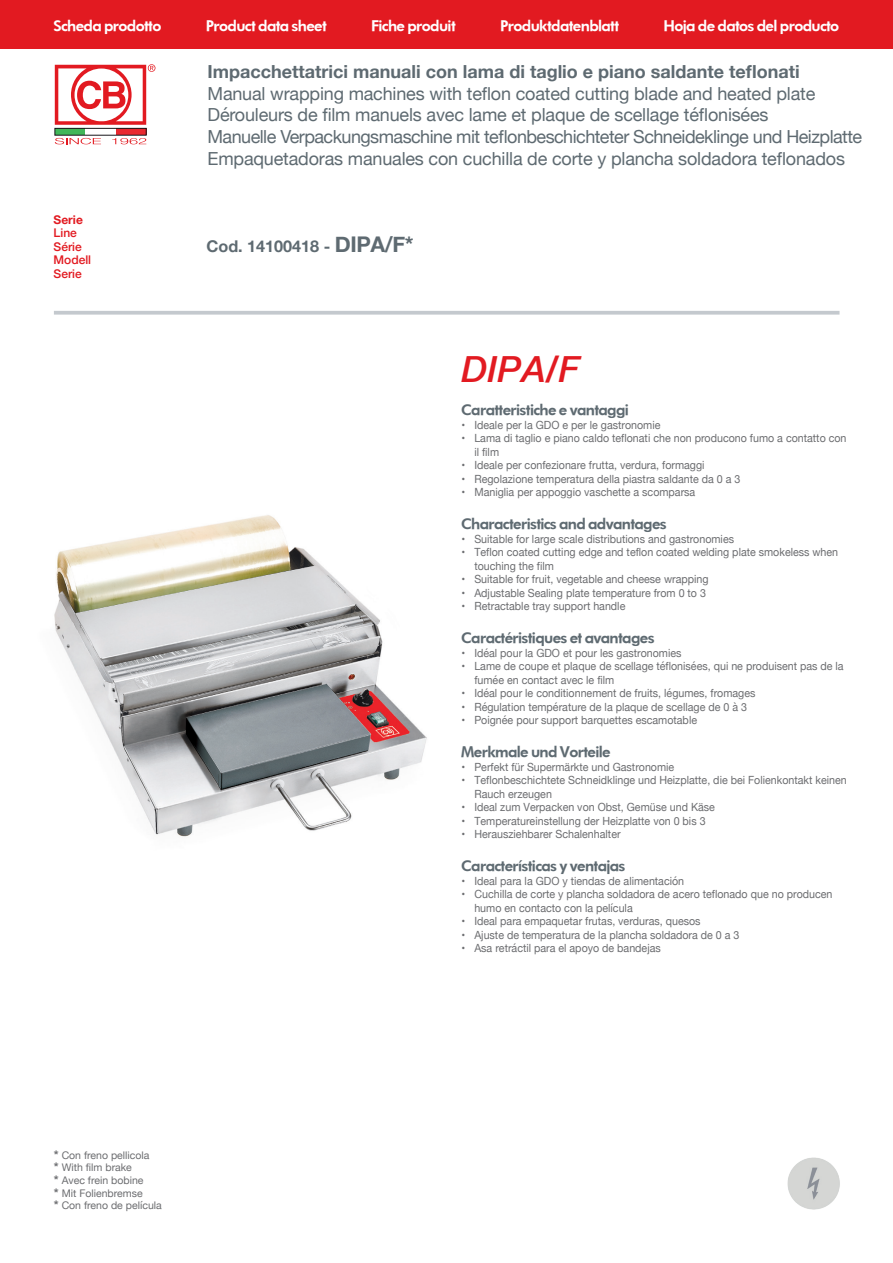
<style>
.page{position:relative;width:893px;height:1263px;background:#fff}
.page>*{position:absolute;margin:0;border:0;box-sizing:border-box;transform-origin:0 0}
.Normale{font:italic 500 36px "Helvetica Neue";color:#e21a21}
.t1{font:18px "Helvetica Neue";letter-spacing:-.01em;color:#5e6a71}
.t2{font:18px "Helvetica Neue";letter-spacing:-.03em;color:#5e6a71}
.t3{font:700 18px "Helvetica Neue";color:#5e6a71}
.Normale-2{font:700 16.2px "Helvetica Neue";color:#5e6a71}
.Normale-3{font:800 15px "Volkswagen";color:#5e6a71}
.Normale-4{font:800 15px "Volkswagen";color:#fff}
.t4{font:500 12px "Helvetica Neue";color:#e21a21}
.t5{font:700 12px "Helvetica Neue";color:#e21a21}
.t6{font:11.25px/13.5px "Helvetica Neue";color:#6c6d70;scale:.95 1}
.Normale-5{font:10.5px "Helvetica Neue";color:#6c6d70}
.s1{font-size:21.6px}
.s2{font-weight:700;font-size:12px}
</style>
<div class="page">
<div style="left:0;top:0;width:893px;height:49px;background:#e21a21"></div>
<img style="left:787px;top:1157px;width:53px;height:53px">
<svg style="left:54px;top:311px;width:785px;height:4px;background:#c9ced2"></svg>
<div style="left:55px;top:128px;width:30px;height:7px;background:#41b759"></div>
<div style="left:116px;top:128px;width:30px;height:7px;background:#e9282f"></div>
<div style="left:55px;top:128px;width:91px;height:7px;border:1px solid #18151a"></div>
<svg style="left:55px;top:138px;width:46px;height:6px"></svg>
<svg style="left:112px;top:138px;width:34px;height:6px"></svg>
<svg style="left:55px;top:64px;width:100px;height:61px"></svg>
<img style="left:54px;top:515px;width:373px;height:322px">
<p class="Normale-4" style="left:54px;top:16px;width:109px">Scheda prodotto</p>
<p class="Normale-4" style="left:206px;top:16px;width:122px">Product data sheet</p>
<p class="Normale-4" style="left:372px;top:16px;width:85px">Fiche produit</p>
<p class="Normale-4" style="left:500px;top:16px;width:120px">Produktdatenblatt</p>
<p class="Normale-4" style="left:664px;top:16px;width:177px">Hoja de datos del producto</p>
<p class="t5" style="left:54px;top:210px;width:31px">Serie</p>
<p class="t4" style="left:54px;top:223px;width:25px">Line</p>
<p class="t4" style="left:54px;top:237px;width:30px">Série</p>
<p class="t4" style="left:54px;top:250px;width:39px">Modell</p>
<p class="t4" style="left:54px;top:264px;width:30px">Serie</p>
<p class="t3" style="left:207px;top:58px;width:594px">Impacchettatrici manuali con lama di taglio e piano saldante teflonati</p>
<p class="t1" style="left:207px;top:80px;width:609px">Manual wrapping machines with teflon coated cutting blade and heated plate</p>
<p class="t1" style="left:207px;top:102px;width:563px">Dérouleurs de film manuels avec lame et plaque de scellage téflonisées</p>
<p class="t2" style="left:207px;top:124px;width:656px">Manuelle Verpackungsmaschine mit teflonbeschichteter Schneideklinge und Heizplatte</p>
<p class="t1" style="left:207px;top:145px;width:639px">Empaquetadoras manuales con cuchilla de corte y plancha soldadora teflonados</p>
<p class="Normale-2" style="left:206px;top:234px;width:209px">Cod. 14100418 - <span class="s1">DIPA/F*</span></p>
<p class="Normale" style="left:462px;top:338px;width:120px">DIPA/F</p>
<p class="Normale-3" style="left:462px;top:401px;width:168px">Caratteristiche e vantaggi</p>
<p class="t6" style="left:462px;top:418px;width:211px">• Ideale per la GDO e per le gastronomie</p>
<p class="t6" style="left:474px;top:432px;width:393px;text-indent:-13px">• Lama di taglio e piano caldo teflonati che non producono fumo a contatto con il film</p>
<p class="t6" style="left:462px;top:459px;width:257px">• Ideale per confezionare frutta, verdura, formaggi</p>
<p class="t6" style="left:462px;top:472px;width:295px">• Regolazione temperatura della piastra saldante da 0 a 3</p>
<p class="t6" style="left:462px;top:486px;width:247px">• Maniglia per appoggio vaschette a scomparsa</p>
<p class="Normale-3" style="left:462px;top:515px;width:206px">Characteristics and advantages</p>
<p class="t6" style="left:462px;top:532px;width:288px">• Suitable for large scale distributions and gastronomies</p>
<p class="t6" style="left:474px;top:546px;width:384px;text-indent:-13px">• Teflon coated cutting edge and teflon coated welding plate smokeless when touching the film</p>
<p class="t6" style="left:462px;top:573px;width:261px">• Suitable for fruit, vegetable and cheese wrapping</p>
<p class="t6" style="left:462px;top:586px;width:259px">• Adjustable Sealing plate temperature from 0 to 3</p>
<p class="t6" style="left:462px;top:600px;width:174px">• Retractable tray support handle</p>
<p class="Normale-3" style="left:462px;top:629px;width:194px">Caractéristiques et avantages</p>
<p class="t6" style="left:462px;top:647px;width:233px">• Idéal pour la GDO et pour les gastronomies</p>
<p class="t6" style="left:474px;top:660px;width:390px;text-indent:-13px">• Lame de coupe et plaque de scellage téflonisées, qui ne produisent pas de la fumée en contact avec le film</p>
<p class="t6" style="left:462px;top:687px;width:311px">• Idéal pour le conditionnement de fruits, légumes, fromages</p>
<p class="t6" style="left:462px;top:701px;width:302px">• Régulation température de la plaque de scellage de 0 à 3</p>
<p class="t6" style="left:462px;top:714px;width:249px">• Poignée pour support barquettes escamotable</p>
<p class="Normale-3" style="left:462px;top:743px;width:150px">Merkmale und Vorteile</p>
<p class="t6" style="left:462px;top:761px;width:225px">• Perfekt für Supermärkte und Gastronomie</p>
<p class="t6" style="left:474px;top:774px;width:393px;text-indent:-13px">• Teflonbeschichtete Schneidklinge und Heizplatte, die bei Folienkontakt keinen<br>Rauch erzeugen</p>
<p class="t6" style="left:462px;top:801px;width:268px">• Ideal zum Verpacken von Obst, Gemüse und Käse</p>
<p class="t6" style="left:462px;top:815px;width:258px">• Temperatureinstellung der Heizplatte von 0 bis 3</p>
<p class="t6" style="left:462px;top:828px;width:169px">• Herausziehbarer Schalenhalter</p>
<p class="Normale-3" style="left:462px;top:857px;width:165px">Características y ventajas</p>
<p class="t6" style="left:462px;top:875px;width:236px">• Ideal para la GDO y tiendas de alimentación</p>
<p class="t6" style="left:474px;top:888px;width:378px;text-indent:-13px">• Cuchilla de corte y plancha soldadora de acero teflonado que no producen humo en contacto con la película</p>
<p class="t6" style="left:462px;top:915px;width:253px">• Ideal para empaquetar frutas, verduras, quesos</p>
<p class="t6" style="left:462px;top:929px;width:294px">• Ajuste de temperatura de la plancha soldadora de 0 a 3</p>
<p class="t6" style="left:462px;top:942px;width:211px">• Asa retráctil para el apoyo de bandejas</p>
<p class="Normale-5" style="left:54px;top:1147px;width:97px"><span class="s2">*</span> Con freno pellicola</p>
<p class="Normale-5" style="left:54px;top:1160px;width:80px"><span class="s2">*</span> With film brake</p>
<p class="Normale-5" style="left:54px;top:1173px;width:91px"><span class="s2">*</span> Avec frein bobine</p>
<p class="Normale-5" style="left:54px;top:1185px;width:90px"><span class="s2">*</span> Mit Folienbremse</p>
<p class="Normale-5" style="left:54px;top:1198px;width:109px"><span class="s2">*</span> Con freno de película</p>
</div>
